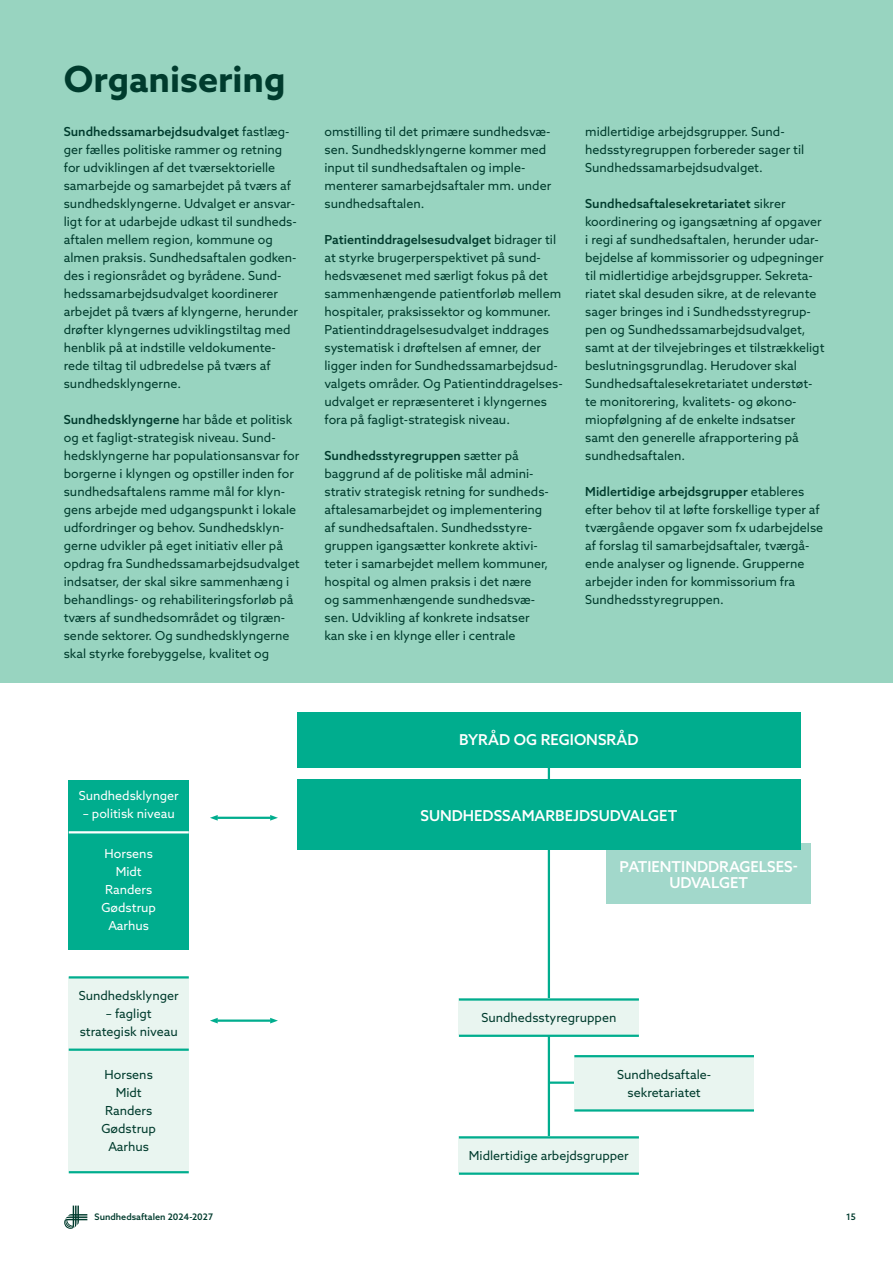
<style>
.page{position:relative;width:893px;height:1263px;background:#fff}
.page>*{position:absolute;margin:0;border:0;box-sizing:border-box;transform-origin:0 0}
.Overskrift_2{font:700 36px "Azo Sans";color:#003b2d}
.Model_overskrift{font:500 15px/16.5px "Azo Sans";color:#fff;text-align:center}
.Brødtekst_-_mørk_grø{font:12.45px/18px "Azo Sans";color:#003b2d}
.Organisationsdiagram{font:12.45px/18px "Azo Sans";color:#003b2d;text-align:center}
.Klynger{font:12.45px/18px "Azo Sans";color:#003b2d;text-align:center}
.Klynger-2{font:12.45px/18px "Azo Sans";color:#fff;text-align:center}
.Organisationsdiagram-2{font:12.45px "Azo Sans";color:#fff}
.t1{font:500 9px "Azo Sans";color:#003b2d}
.s1{font-weight:500}
</style>
<div class="page">
<div style="left:0;top:0;width:893px;height:682px;background:#98d4c0"></div>
<svg style="left:64px;top:1205px;width:23px;height:24px"></svg>
<div style="left:607px;top:843px;width:204px;height:61px;background:#a2d8cb"></div>
<hr style="left:548px;top:731px;width:2px;height:442px;background:#00ad8e">
<hr style="left:549px;top:1081px;width:119px;height:3px;background:#00ad8e">
<div style="left:459px;top:1136px;width:180px;height:37px;background:#e9f5f0"></div>
<hr style="left:459px;top:1136px;width:180px;height:2px;background:#00ad8e">
<hr style="left:459px;top:1172px;width:180px;height:3px;background:#00ad8e">
<div style="left:574px;top:1055px;width:180px;height:55px;background:#e9f5f0"></div>
<hr style="left:574px;top:1055px;width:180px;height:2px;background:#00ad8e">
<hr style="left:574px;top:1109px;width:180px;height:2px;background:#00ad8e">
<div style="left:459px;top:999px;width:180px;height:36px;background:#e9f5f0"></div>
<hr style="left:459px;top:998px;width:180px;height:3px;background:#00ad8e">
<hr style="left:459px;top:1035px;width:180px;height:2px;background:#00ad8e">
<div style="left:69px;top:1048px;width:120px;height:123px;background:#e9f5f0"></div>
<div style="left:69px;top:977px;width:120px;height:71px;background:#e9f5f0"></div>
<hr style="left:69px;top:976px;width:120px;height:2px;background:#00ad8e">
<hr style="left:69px;top:1048px;width:120px;height:3px;background:#00ad8e">
<hr style="left:217px;top:1019px;width:54px;height:3px;background:#00ad8e">
<svg style="left:270px;top:1018px;width:8px;height:5px"></svg>
<svg style="left:210px;top:1018px;width:8px;height:5px"></svg>
<hr style="left:217px;top:817px;width:54px;height:2px;background:#00ad8e">
<svg style="left:270px;top:815px;width:8px;height:6px"></svg>
<svg style="left:210px;top:815px;width:8px;height:6px"></svg>
<hr style="left:69px;top:1171px;width:120px;height:2px;background:#00ad8e">
<div style="left:297px;top:712px;width:503px;height:55px;background:#00ad8e"></div>
<div style="left:297px;top:780px;width:503px;height:70px;background:#00ad8e"></div>
<div style="left:69px;top:828px;width:120px;height:122px;background:#00ad8e"></div>
<div style="left:69px;top:780px;width:120px;height:49px;background:#00ad8e"></div>
<hr style="left:69px;top:831px;width:120px;height:2px;background:#fff">
<p class="Overskrift_2" style="left:64px;top:55px;width:224px">Organisering</p>
<p class="Brødtekst_-_mørk_grø" style="left:64px;top:122px;width:236px"><span class="s1">Sundhedssamarbejdsudvalget</span> fastlæg&shy;ger fælles politiske rammer og retning for udviklingen af det tværsektorielle samarbejde og samarbejdet på tværs af sundhedsklyngerne. Udvalget er ansvar&shy;ligt for at udarbejde udkast til sundheds&shy;aftalen mellem region, kommune og almen praksis. Sundhedsaftalen godken&shy;des i regionsrådet og byrådene. Sund&shy;hedssamarbejdsudvalget koordinerer arbejdet på tværs af klyngerne, herunder drøfter klyngernes udviklingstiltag med henblik på at indstille veldokumente&shy;rede tiltag til udbredelse på tværs af sundhedsklyngerne.</p>
<p class="Brødtekst_-_mørk_grø" style="left:64px;top:410px;width:237px"><span class="s1">Sundhedsklyngerne</span> har både et politisk og et fagligt-strategisk niveau. Sund&shy;hedsklyngerne har populationsansvar for borgerne i klyngen og opstiller inden for sundhedsaftalens ramme mål for klyn&shy;gens arbejde med udgangspunkt i lokale udfordringer og behov. Sundhedsklyn&shy;gerne udvikler på eget initiativ eller på opdrag fra Sundhedssamarbejdsudvalget indsatser, der skal sikre sammenhæng i behandlings- og rehabiliteringsforløb på tværs af sundhedsområdet og tilgræn&shy;sende sektorer. Og sundhedsklyngerne skal styrke forebyggelse, kvalitet og</p>
<p class="Brødtekst_-_mørk_grø" style="left:324px;top:122px;width:228px">omstilling til det primære sundhedsvæ&shy;sen. Sundhedsklyngerne kommer med input til sundhedsaftalen og imple&shy;menterer samarbejdsaftaler mm. under sundhedsaftalen.</p>
<p class="Brødtekst_-_mørk_grø" style="left:324px;top:230px;width:240px"><span class="s1">Patientinddragelsesudvalget</span> bidrager til at styrke brugerperspektivet på sund&shy;hedsvæsenet med særligt fokus på det sammenhængende patientforløb mellem hospitaler, praksissektor og kommuner.<br>Patientinddragelsesudvalget inddrages systematisk i drøftelsen af emner, der ligger inden for Sundhedssamarbejdsud&shy;valgets områder. Og Patientinddragelses&shy;udvalget er repræsenteret i klyngernes fora på fagligt-strategisk niveau.</p>
<p class="Brødtekst_-_mørk_grø" style="left:324px;top:446px;width:226px"><span class="s1">Sundhedsstyregruppen</span> sætter på baggrund af de politiske mål admini&shy;strativ strategisk retning for sundheds&shy;aftalesamarbejdet og implementering af sundhedsaftalen. Sundhedsstyre&shy;gruppen igangsætter konkrete aktivi&shy;teter i samarbejdet mellem kommuner, hospital og almen praksis i det nære og sammenhængende sundhedsvæ&shy;sen. Udvikling af konkrete indsatser kan ske i en klynge eller i centrale</p>
<p class="Brødtekst_-_mørk_grø" style="left:585px;top:122px;width:221px">midlertidige arbejdsgrupper. Sund&shy;hedsstyregruppen forbereder sager til<br>Sundhedssamarbejdsudvalget.</p>
<p class="Brødtekst_-_mørk_grø" style="left:585px;top:194px;width:241px"><span class="s1">Sundhedsaftalesekretariatet</span> sikrer koordinering og igangsætning af opgaver i regi af sundhedsaftalen, herunder udar&shy;bejdelse af kommissorier og udpegninger til midlertidige arbejdsgrupper. Sekreta&shy;riatet skal desuden sikre, at de relevante sager bringes ind i Sundhedsstyregrup&shy;pen og Sundhedssamarbejdsudvalget, samt at der tilvejebringes et tilstrækkeligt beslutningsgrundlag. Herudover skal Sundhedsaftalesekretariatet understøt&shy;te monitorering, kvalitets- og økono&shy;miopfølgning af de enkelte indsatser samt den generelle afrapportering på sundhedsaftalen.</p>
<p class="Brødtekst_-_mørk_grø" style="left:585px;top:482px;width:239px"><span class="s1">Midlertidige arbejdsgrupper</span> etableres efter behov til at løfte forskellige typer af tværgående opgaver som fx udarbejdelse af forslag til samarbejdsaftaler, tværgå&shy;ende analyser og lignende. Grupperne arbejder inden for kommissorium fra Sundhedsstyregruppen.</p>
<p class="Organisationsdiagram-2" style="left:79px;top:788px;width:102px">Sundhedsklynger</p>
<p class="Organisationsdiagram-2" style="left:83px;top:806px;width:94px">– politisk niveau</p>
<p class="Klynger-2" style="left:101px;top:844px;width:56px">Horsens<br>Midt<br>Randers<br>Gødstrup<br>Aarhus</p>
<p class="Organisationsdiagram" style="left:79px;top:986px;width:102px">Sundhedsklynger</p>
<p class="Organisationsdiagram" style="left:80px;top:1004px;width:99px">– fagligt strategisk niveau</p>
<p class="Klynger" style="left:101px;top:1065px;width:56px">Horsens<br>Midt<br>Randers<br>Gødstrup<br>Aarhus</p>
<p class="Model_overskrift" style="left:459px;top:732px;width:181px">BYRÅD OG REGIONSRÅD</p>
<p class="Model_overskrift" style="left:421px;top:807px;width:258px">SUNDHEDSSAMARBEJDSUDVALGET</p>
<p class="Model_overskrift" style="left:620px;top:858px;width:180px">PATIENTINDDRAGELSES-<br>UDVALGET</p>
<p class="Organisationsdiagram" style="left:481px;top:1008px;width:137px">Sundhedsstyregruppen</p>
<p class="Organisationsdiagram" style="left:617px;top:1065px;width:96px">Sundhedsaftale&shy;sekretariatet</p>
<p class="Organisationsdiagram" style="left:469px;top:1146px;width:161px">Midlertidige arbejdsgrupper</p>
<p class="t1" style="left:95px;top:1211px;width:120px">Sundhedsaftalen 2024-2027</p>
<p class="t1" style="left:846px;top:1211px;width:11px">15</p>
</div>
